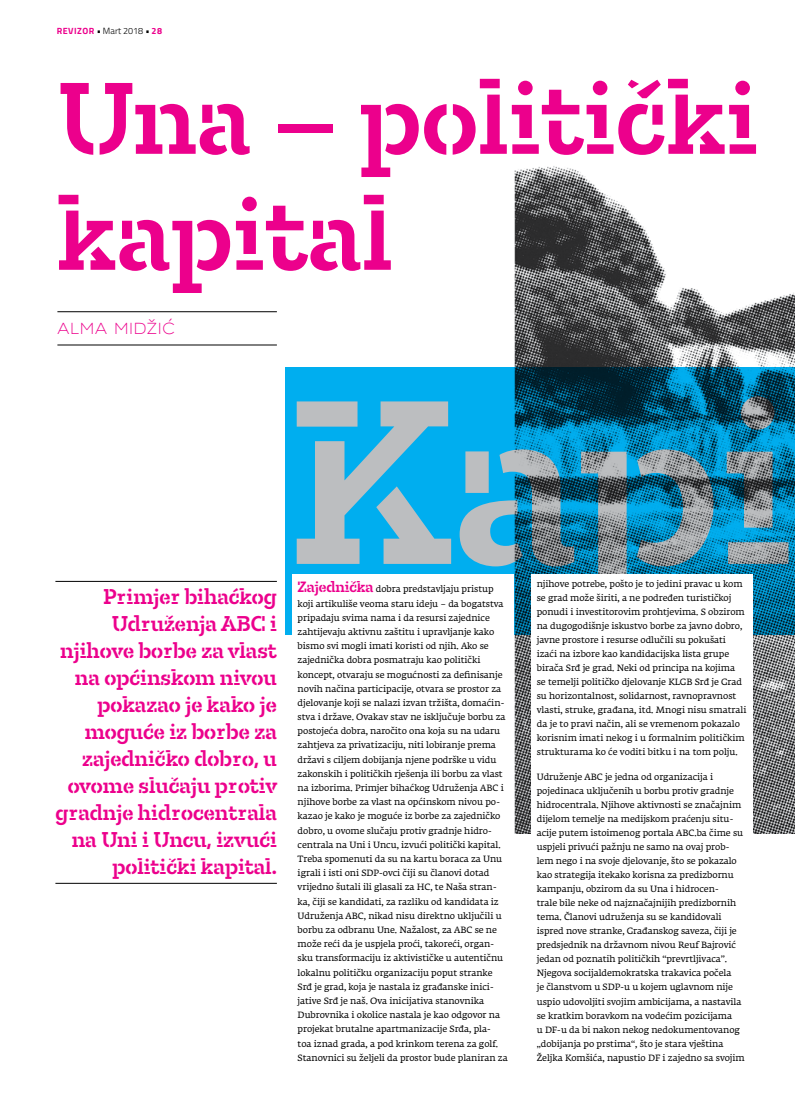
<style>
.page{position:relative;width:795px;height:1106px;background:#fff}
.page>*{position:absolute;margin:0;border:0;box-sizing:border-box;transform-origin:0 0}
.t1{font:500 250px "Tesla Stencil Std";color:#bcbec0}
.t2{font:500 109px/116px "Tesla Stencil Std";color:#ec008c}
.t3{font:500 23px/27px "Tesla Stencil Std";color:#ec008c;text-align:right}
.t4{font:300 16px "Arkibal";letter-spacing:.075em;color:#ec008c}
.t5{font:9px/14.2px "Fedra Serif A Pro";letter-spacing:-.005em;color:#000}
.t6{font:300 9px "Titillium";color:#000}
.s1{font-weight:700;color:#ec008c}
.s2{font-family:"Tesla Stencil Std";font-weight:500;font-size:16px;color:#ec008c}
</style>
<div class="page">
<img style="left:285px;top:166px;width:509px;height:667px">
<svg style="left:285px;top:367px;width:509px;height:267px;background:#008bbf"></svg>
<hr style="left:57px;top:345px;width:220px;height:1px;background:#000">
<hr style="left:57px;top:311px;width:220px;height:1px;background:#000">
<hr style="left:55px;top:581px;width:222px;height:1px;background:#000">
<hr style="left:55px;top:883px;width:222px;height:1px;background:#000">
<div style="left:292px;top:574px;width:221px;height:492px;background:#fff"></div>
<div style="left:530px;top:574px;width:222px;height:492px;background:#fff"></div>
<p class="t6" style="left:57px;top:24px;width:107px"><span class="s1">REVIZOR</span> • Mart 2018 • <span class="s1">28</span></p>
<h2 class="t2" style="left:57px;top:60px;width:701px">Una – politički kapital</h2>
<h3 class="t4" style="left:57px;top:318px;width:119px">ALMA MIDŽIĆ</h3>
<h1 class="t1" style="left:286px;top:339px;width:507px">Kapi</h1>
<h3 class="t3" style="left:55px;top:583px;width:223px">Primjer bihaćkog<br>Udruženja ABC i njihove borbe za vlast na općinskom nivou pokazao je kako je moguće iz borbe za zajedničko dobro, u ovome slučaju protiv gradnje hidrocentrala na Uni i Uncu, izvući politički kapital.</h3>
<p class="t5" style="left:297px;top:582px;width:211px"><span class="s2">Zajednička</span> dobra predstavljaju pristup koji artikuliše veoma staru ideju – da bogatstva pripadaju svima nama i da resursi zajednice zahtijevaju aktivnu zaštitu i upravljanje kako bismo svi mogli imati koristi od njih. Ako se zajednička dobra posmatraju kao politički koncept, otvaraju se mogućnosti za definisanje novih načina participacije, otvara se prostor za djelovanje koji se nalazi izvan tržišta, domaćin&shy;stva i države. Ovakav stav ne isključuje borbu za postojeća dobra, naročito ona koja su na udaru zahtjeva za privatizaciju, niti lobiranje prema državi s ciljem dobijanja njene podrške u vidu zakonskih i političkih rješenja ili borbu za vlast na izborima. Primjer bihaćkog Udruženja ABC i njihove borbe za vlast na općinskom nivou po&shy;kazao je kako je moguće iz borbe za zajedničko dobro, u ovome slučaju protiv gradnje hidro&shy;centrala na Uni i Uncu, izvući politički kapital.<br>Treba spomenuti da su na kartu boraca za Unu igrali i isti oni SDP-ovci čiji su članovi dotad vrijedno šutali ili glasali za HC, te Naša stran&shy;ka, čiji se kandidati, za razliku od kandidata iz Udruženja ABC, nikad nisu direktno uključili u borbu za odbranu Une. Nažalost, za ABC se ne može reći da je uspjela proći, takoreći, organ&shy;sku transformaciju iz aktivističke u autentičnu lokalnu političku organizaciju poput stranke Srđ je grad, koja je nastala iz građanske inici&shy;jative Srđ je naš. Ova inicijativa stanovnika Dubrovnika i okolice nastala je kao odgovor na projekat brutalne apartmanizacije Srđa, pla-<br>toa iznad grada, a pod krinkom terena za golf.<br>Stanovnici su željeli da prostor bude planiran za</p>
<p class="t5" style="left:536px;top:577px;width:211px">njihove potrebe, pošto je to jedini pravac u kom se grad može širiti, a ne podređen turističkoj ponudi i investitorovim prohtjevima. S obzirom na dugogodišnje iskustvo borbe za javno dobro, javne prostore i resurse odlučili su pokušati izaći na izbore kao kandidacijska lista grupe birača Srđ je grad. Neki od principa na kojima<br>se temelji političko djelovanje KLGB Srđ je Grad su horizontalnost, solidarnost, ravnopravnost vlasti, struke, građana, itd. Mnogi nisu smatrali da je to pravi način, ali se vremenom pokazalo korisnim imati nekog i u formalnim političkim strukturama ko će voditi bitku i na tom polju.</p>
<p class="t5" style="left:536px;top:770px;width:209px">Udruženje ABC je jedna od organizacija i pojedinaca uključenih u borbu protiv gradnje hidrocentrala. Njihove aktivnosti se značajnim dijelom temelje na medijskom praćenju situ&shy;acije putem istoimenog portala ABC.ba čime su uspjeli privući pažnju ne samo na ovaj prob&shy;lem nego i na svoje djelovanje, što se pokazalo kao strategija itekako korisna za predizbornu kampanju, obzirom da su Una i hidrocen-<br>trale bile neke od najznačajnijih predizbornih tema. Članovi udruženja su se kandidovali ispred nove stranke, Građanskog saveza, čiji je predsjednik na državnom nivou Reuf Bajrović jedan od poznatih političkih “prevrtljivaca”.<br>Njegova socijaldemokratska trakavica počela<br>je članstvom u SDP-u u kojem uglavnom nije uspio udovoljiti svojim ambicijama, a nastavila se kratkim boravkom na vodećim pozicijama<br>u DF-u da bi nakon nekog nedokumentovanog „dobijanja po prstima“, što je stara vještina Željka Komšića, napustio DF i zajedno sa svojim</p>
</div>
